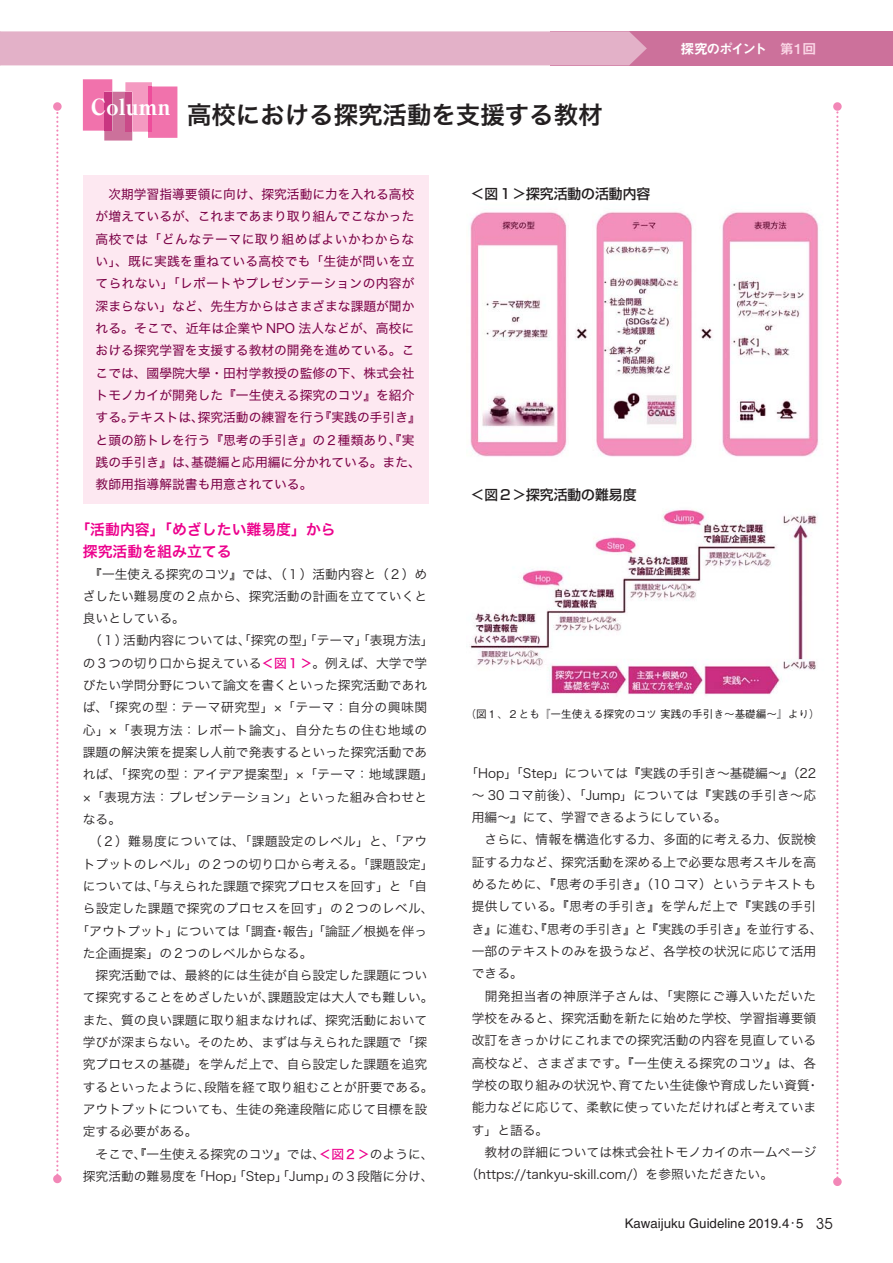
<style>
.page{position:relative;width:893px;height:1263px;background:#fff}
.page>*{position:absolute;margin:0;border:0;box-sizing:border-box;transform-origin:0 0}
.t1{font:24.45px "Hira Kaku Std W6 90 msp RKSJ H";color:#231f20}
.t2{font:14.85px/22.4px "Hira Kaku Std W6 90 msp RKSJ H";color:#ec008c}
.t3{font:13.8px "Shin Go Pro Medium 90 msp RKSJ H";color:#231f20}
.t4{font:13.8px "Midashi Go Pro MB31 90 msp RKSJ H";letter-spacing:-.155em;color:#fff}
.t5{font:13.35px "Helvetica";color:#231f20}
.t6{font:12.75px "Hira Kaku Std W3 90 msp RKSJ H";color:#231f20}
.t7{font:12.75px/22.4px "Hira Kaku Std W4 90 msp RKSJ H";color:#7b0046}
.t8{font:12.75px "Hira Kaku Std W3 90 msp RKSJ H";letter-spacing:.02em;color:#231f20}
.t9{font:12.75px "Hira Kaku Std W3 90 msp RKSJ H";letter-spacing:.025em;color:#231f20}
.t10{font:12.75px "Hira Kaku Std W3 90 msp RKSJ H";letter-spacing:.04em;color:#231f20}
.t11{font:10.65px "Gothic BBB Pro Medium 90 msp RKSJ H";color:#231f20}
.s1{color:#fad5e5}
.s2{font-family:"Hira Kaku Std W5 90 msp RKSJ H";color:#ec008c}
.s3{font-family:"Gothic BBB Pro Medium 90 msp RKSJ H"}
.s4{font-family:"Avant Garde";font-size:14.85px}
</style>
<div class="page">
<img style="left:470px;top:211px;width:349px;height:246px">
<div style="left:83px;top:175px;width:345px;height:329px;background:#fde8f1"></div>
<svg style="left:836px;top:111px;width:2px;height:1067px"></svg>
<div style="left:833px;top:1178px;width:9px;height:8px;background:#f287b7;border-radius:50%"></div>
<div style="left:833px;top:102px;width:9px;height:9px;background:#f287b7;border-radius:50%"></div>
<svg style="left:83px;top:79px;width:94px;height:62px;background:#ea8ab6"></svg>
<hr style="left:148px;top:87px;width:4px;height:45px;background:#ee4d9b">
<svg style="left:56px;top:112px;width:2px;height:1063px"></svg>
<div style="left:53px;top:1175px;width:9px;height:8px;background:#f287b7;border-radius:50%"></div>
<div style="left:53px;top:102px;width:9px;height:9px;background:#f287b7;border-radius:50%"></div>
<img style="left:469px;top:509px;width:348px;height:186px">
<div style="left:550px;top:31px;width:343px;height:34px;background:#cc719b"></div>
<div style="left:0;top:31px;width:647px;height:34px;background:#e3b1c8"></div>
<h1 class="t1" style="left:91px;top:105px;width:513px"><sup>Column</sup> 高校における探究活動を支援する教材</h1>
<p class="t4" style="left:680px;top:43px;width:137px">探究のポイント　<span class="s1">第１回</span></p>
<p class="t7" style="left:96px;top:185px;width:327px">　次期学習指導要領に向け、探究活動に力を入れる高校が増えているが、これまであまり取り組んでこなかった高校では「どんなテーマに取り組めばよいかわからない」、既に実践を重ねている高校でも「生徒が問いを立てられない」「レポートやプレゼンテーションの内容が深まらない」など、先生方からはさまざまな課題が聞かれる。そこで、近年は企業や NPO 法人などが、高校における探究学習を支援する教材の開発を進めている。ここでは、國學院大學・田村学教授の監修の下、株式会社トモノカイが開発した『一生使える探究のコツ』を紹介する。テキストは、探究活動の練習を行う『実践の手引き』と頭の筋トレを行う『思考の手引き』の２種類あり、『実践の手引き』は、基礎編と応用編に分かれている。また、教師用指導解説書も用意されている。</p>
<p class="t2" style="left:83px;top:520px;width:254px;text-indent:-7px">「活動内容」「めざしたい難易度」から探究活動を組み立てる</p>
<p class="t6" style="left:89px;top:569px;width:339px">『一生使える探究のコツ』では、（１）活動内容と（２）め</p>
<p class="t6" style="left:83px;top:591px;width:346px">ざしたい難易度の２点から、探究活動の計画を立てていくと</p>
<p class="t6" style="left:83px;top:614px;width:104px">良いとしている。</p>
<p class="t6" style="left:89px;top:636px;width:346px">（１）活動内容については、「探究の型」「テーマ」「表現方法」</p>
<p class="t6" style="left:83px;top:658px;width:346px">の３つの切り口から捉えている<span class="s2">＜図１＞</span>。例えば、大学で学</p>
<p class="t6" style="left:83px;top:680px;width:346px">びたい学問分野について論文を書くといった探究活動であれ</p>
<p class="t10" style="left:83px;top:703px;width:346px">ば、「探究の型：テーマ研究型」×「テーマ：自分の興味関</p>
<p class="t10" style="left:83px;top:725px;width:346px">心」×「表現方法：レポート論文」、自分たちの住む地域の</p>
<p class="t6" style="left:83px;top:747px;width:346px">課題の解決策を提案し人前で発表するといった探究活動であ</p>
<p class="t6" style="left:83px;top:770px;width:352px">れば、「探究の型：アイデア提案型」×「テーマ：地域課題」</p>
<p class="t6" style="left:83px;top:792px;width:346px">×「表現方法：プレゼンテーション」といった組み合わせと</p>
<p class="t6" style="left:83px;top:814px;width:40px">なる。</p>
<p class="t9" style="left:89px;top:837px;width:339px">（２）難易度については、「課題設定のレベル」と、「アウ</p>
<p class="t6" style="left:83px;top:859px;width:352px">トプットのレベル」の２つの切り口から考える。「課題設定」</p>
<p class="t6" style="left:83px;top:881px;width:346px">については、「与えられた課題で探究プロセスを回す」と「自</p>
<p class="t8" style="left:83px;top:904px;width:352px">ら設定した課題で探究のプロセスを回す」の２つのレベル、</p>
<p class="t6" style="left:77px;top:926px;width:352px">「アウトプット」については「調査・報告」「論証／根拠を伴っ</p>
<p class="t6" style="left:83px;top:948px;width:231px">た企画提案」の２つのレベルからなる。</p>
<p class="t6" style="left:83px;top:971px;width:346px">　探究活動では、最終的には生徒が自ら設定した課題につい</p>
<p class="t6" style="left:83px;top:993px;width:352px">て探究することをめざしたいが、課題設定は大人でも難しい。</p>
<p class="t6" style="left:83px;top:1015px;width:346px">また、質の良い課題に取り組まなければ、探究活動において</p>
<p class="t6" style="left:83px;top:1038px;width:346px">学びが深まらない。そのため、まずは与えられた課題で「探</p>
<p class="t6" style="left:83px;top:1060px;width:346px">究プロセスの基礎」を学んだ上で、自ら設定した課題を追究</p>
<p class="t6" style="left:83px;top:1082px;width:352px">するといったように、段階を経て取り組むことが肝要である。</p>
<p class="t6" style="left:83px;top:1104px;width:346px">アウトプットについても、生徒の発達段階に応じて目標を設</p>
<p class="t6" style="left:83px;top:1127px;width:116px">定する必要がある。</p>
<p class="t6" style="left:83px;top:1149px;width:352px">　そこで、『一生使える探究のコツ』では、<span class="s2">＜図２＞</span>のように、</p>
<p class="t6" style="left:83px;top:1171px;width:352px">探究活動の難易度を「Hop」「Step」「Jump」の３段階に分け、</p>
<p class="t3" style="left:471px;top:189px;width:181px">＜図１＞探究活動の活動内容</p>
<p class="t3" style="left:471px;top:490px;width:167px">＜図２＞探究活動の難易度</p>
<p class="t11" style="left:465px;top:710px;width:356px">（図１、２とも『一生使える探究のコツ 実践の手引き～基礎編～』より）</p>
<p class="t6" style="left:465px;top:768px;width:352px">「Hop」「Step」については『実践の手引き～基礎編～』（22</p>
<p class="t9" style="left:472px;top:790px;width:346px">～ 30 コマ前後）、「Jump」については『実践の手引き～応</p>
<p class="t6" style="left:472px;top:813px;width:257px">用編～』にて、学習できるようにしている。</p>
<p class="t6" style="left:472px;top:835px;width:346px">　さらに、情報を構造化する力、多面的に考える力、仮説検</p>
<p class="t6" style="left:472px;top:857px;width:346px">証する力など、探究活動を深める上で必要な思考スキルを高</p>
<p class="t8" style="left:472px;top:880px;width:346px">めるために、『思考の手引き』（10 コマ）というテキストも</p>
<p class="t8" style="left:472px;top:902px;width:346px">提供している。『思考の手引き』を学んだ上で『実践の手引</p>
<p class="t6" style="left:472px;top:924px;width:352px">き』に進む、『思考の手引き』と『実践の手引き』を並行する、</p>
<p class="t6" style="left:472px;top:946px;width:346px">一部のテキストのみを扱うなど、各学校の状況に応じて活用</p>
<p class="t6" style="left:472px;top:969px;width:53px">できる。</p>
<p class="t8" style="left:472px;top:991px;width:346px">　開発担当者の神原洋子さんは、「実際にご導入いただいた</p>
<p class="t6" style="left:472px;top:1013px;width:346px">学校をみると、探究活動を新たに始めた学校、学習指導要領</p>
<p class="t6" style="left:472px;top:1036px;width:346px">改訂をきっかけにこれまでの探究活動の内容を見直している</p>
<p class="t9" style="left:472px;top:1058px;width:346px">高校など、さまざまです。『一生使える探究のコツ』は、各</p>
<p class="t6" style="left:472px;top:1080px;width:349px">学校の取り組みの状況や、育てたい生徒像や育成したい資質・</p>
<p class="t6" style="left:472px;top:1103px;width:346px">能力などに応じて、柔軟に使っていただければと考えていま</p>
<p class="t6" style="left:472px;top:1125px;width:78px">す」と語る。</p>
<p class="t6" style="left:472px;top:1147px;width:346px">　教材の詳細については株式会社トモノカイのホームページ</p>
<p class="t6" style="left:465px;top:1170px;width:309px">（https://tankyu-skill.com/）を参照いただきたい。</p>
<p class="t5" style="left:625px;top:1219px;width:209px">Kawaijuku Guideline 2019.4<span class="s3">･</span>5 <span class="s4">35</span></p>
</div>
